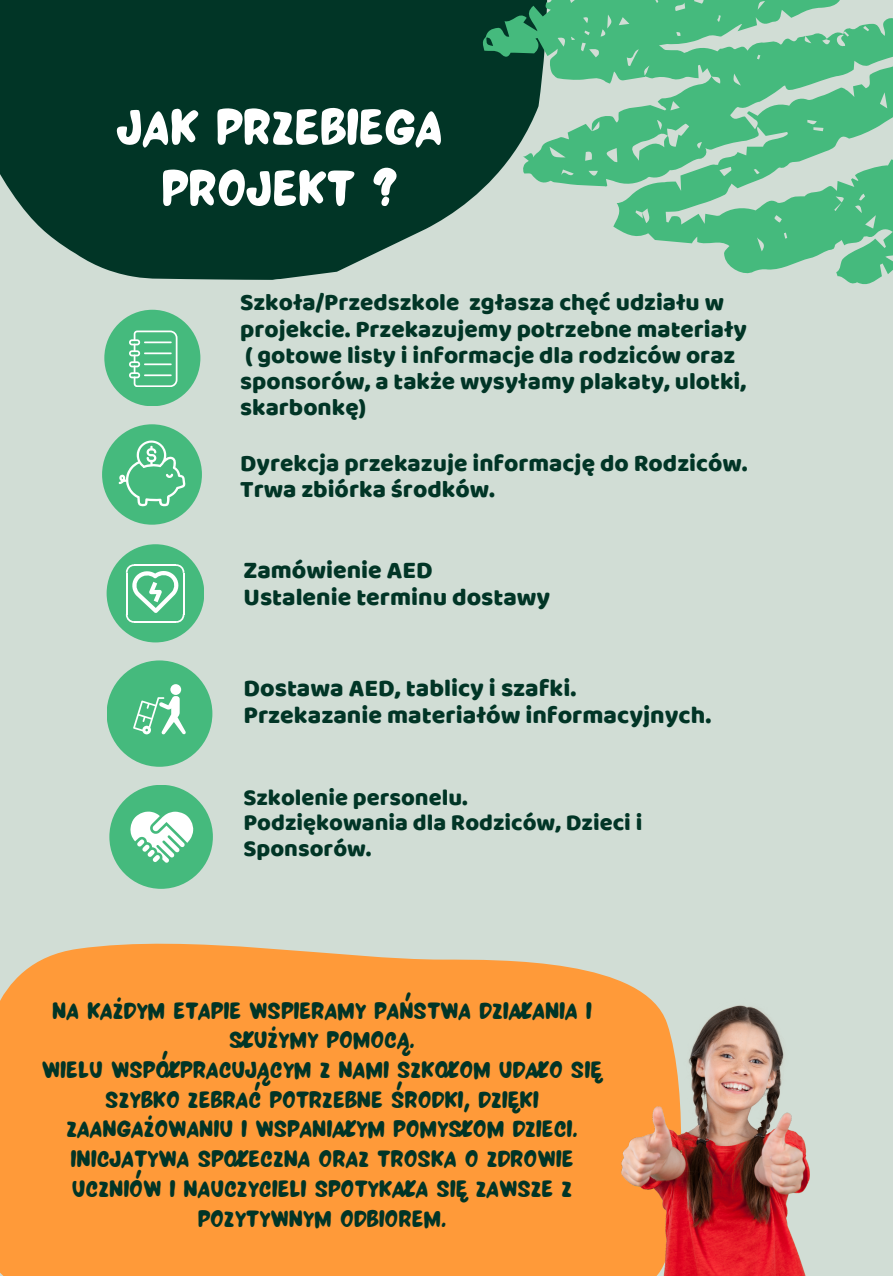
<style>
.page{position:relative;width:893px;height:1276px;background:#fff}
.page>*{position:absolute;margin:0;border:0;box-sizing:border-box;transform-origin:0 0}
.t1{font:56.25px/61.2px "NF La Lou Regular";color:#fff;text-align:center}
.t2{font:26.1px/29.7px "NF La Lou Regular";color:#013526;text-align:center}
.t3{font:24.9px "Baloo";color:#013526}
.t4{font:24.45px "Baloo";color:#013526}
.t5{font:24.3px/26.2px "Baloo";color:#013526}
.t6{font:23.7px/25.5px "Baloo";color:#013526}
</style>
<div class="page">
<div style="left:0;top:0;width:892px;height:1276px;background:#d1ddd5"></div>
<div style="left:0;top:0;width:350px;height:280px;background:#013526"></div>
<div style="left:107px;top:660px;width:105px;height:106px;background:#45ba7d;border-radius:50%"></div>
<div style="left:109px;top:785px;width:104px;height:104px;background:#45ba7d;border-radius:50%"></div>
<div style="left:107px;top:544px;width:97px;height:98px;background:#45ba7d;border-radius:50%"></div>
<div style="left:102px;top:424px;width:100px;height:100px;background:#45ba7d;border-radius:50%"></div>
<div style="left:104px;top:310px;width:96px;height:96px;background:#45ba7d;border-radius:50%"></div>
<svg style="left:129px;top:330px;width:48px;height:57px"></svg>
<svg style="left:119px;top:440px;width:66px;height:66px"></svg>
<svg style="left:126px;top:564px;width:58px;height:59px"></svg>
<div style="left:170px;top:684px;width:11px;height:11px;background:#fff;border-radius:50%"></div>
<svg style="left:133px;top:696px;width:53px;height:38px"></svg>
<svg style="left:130px;top:811px;width:63px;height:52px"></svg>
<div style="left:0;top:943px;width:643px;height:333px;background:#ff9a39"></div>
<img style="left:621px;top:993px;width:188px;height:283px">
<svg style="left:350px;top:0;width:542px;height:285px"></svg>
<p class="t1" style="left:117px;top:91px;width:327px">JAK PRZEBIEGA<br>PROJEKT ?</p>
<h1 class="t5" style="left:240px;top:289px;width:508px">Szkoła/Przedszkole zgłasza chęć udziału w projekcie. Przekazujemy potrzebne materiały</h1>
<p class="t5" style="left:240px;top:341px;width:507px">( gotowe listy i informacje dla rodziców oraz sponsorów, a także wysyłamy plakaty, ulotki, skarbonkę)</p>
<p class="t4" style="left:240px;top:448px;width:509px">Dyrekcja przekazuje informację do Rodziców.</p>
<p class="t4" style="left:240px;top:474px;width:256px">Trwa zbiórka środków.</p>
<p class="t3" style="left:243px;top:555px;width:191px">Zamówienie AED</p>
<p class="t3" style="left:243px;top:582px;width:308px">Ustalenie terminu dostawy</p>
<p class="t3" style="left:243px;top:672px;width:334px">Dostawa AED, tablicy i szafki.</p>
<p class="t3" style="left:243px;top:699px;width:469px">Przekazanie materiałów informacyjnych.</p>
<p class="t6" style="left:243px;top:784px;width:226px">Szkolenie personelu.</p>
<p class="t6" style="left:243px;top:809px;width:400px">Podziękowania dla Rodziców, Dzieci i<br>Sponsorów.</p>
<p class="t2" style="left:52px;top:993px;width:541px">NA KAŻDYM ETAPIE WSPIERAMY PAŃSTWA DZIAŁANIA I<br>SŁUŻYMY POMOCĄ.</p>
<p class="t2" style="left:42px;top:1052px;width:561px">WIELU WSPÓŁPRACUJĄCYM Z NAMI SZKOŁOM UDAŁO SIĘ SZYBKO ZEBRAĆ POTRZEBNE ŚRODKI, DZIĘKI ZAANGAŻOWANIU I WSPANIAŁYM POMYSŁOM DZIECI.<br>INICJATYWA SPOŁECZNA ORAZ TROSKA O ZDROWIE UCZNIÓW I NAUCZYCIELI SPOTYKAŁA SIĘ ZAWSZE Z POZYTYWNYM ODBIOREM.</p>
</div>
